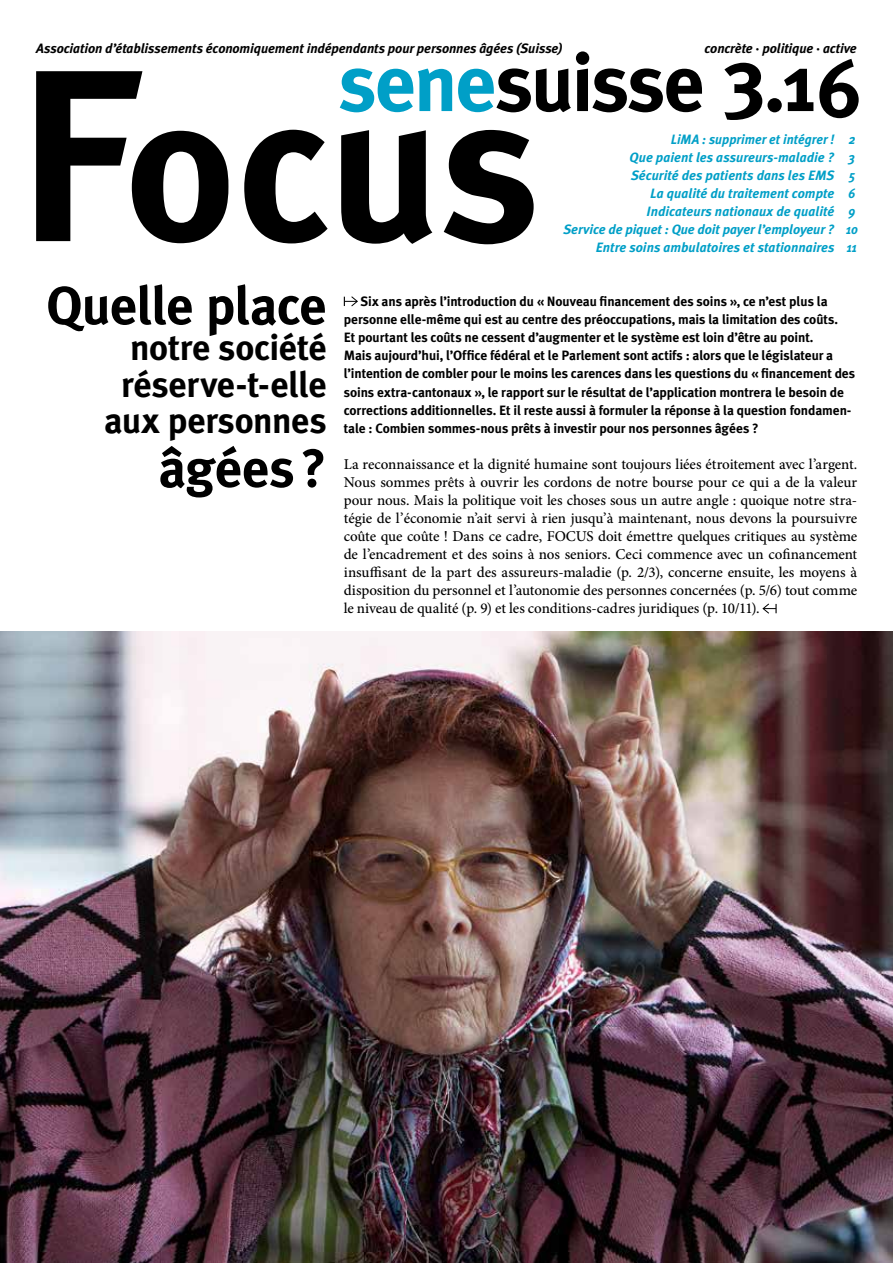
<style>
.page{position:relative;width:893px;height:1263px;background:#fff}
.page>*{position:absolute;margin:0;border:0;box-sizing:border-box;transform-origin:0 0}
.t1{font:700 81px "Meta Plus";letter-spacing:-.03em;color:#000}
.t2{font:700 54px "Meta Plus";letter-spacing:-.02em;color:#000}
.t3{font:700 36px/36.2px "Meta Plus";letter-spacing:-.01em;color:#000;text-align:right}
.t4{font:500 15px/18px "Minion Pro";letter-spacing:-.01em;color:#000;text-align:justify}
.t5{font:700 13.5px/18.1px "Meta Plus";letter-spacing:-.005em;color:#000}
.t6{font:italic 700 13.5px/18.1px "Meta Plus";color:#009fc7;text-align:right;scale:.96 1}
.t7{font:italic 700 13.5px "Meta Plus";letter-spacing:-.01em;color:#000}
.t8{font:italic 700 13.5px/18.1px "Meta Plus";color:#009fc7;scale:.91 1}
.s1{color:#009fc7}
</style>
<div class="page">
<svg style="left:142px;top:130px;width:392px;height:114px;fill:#000"></svg>
<svg style="left:36px;top:71px;width:106px;height:170px"></svg>
<svg style="left:344px;top:296px;width:14px;height:11px"></svg>
<svg style="left:763px;top:603px;width:14px;height:11px"></svg>
<img style="left:0;top:631px;width:893px;height:632px">
<p class="t7" style="left:36px;top:41px;width:528px">Association d’établissements économiquement indépendants pour personnes âgées (Suisse)</p>
<p class="t7" style="left:704px;top:41px;width:154px">concrète · politique · active</p>
<h1 class="t1" style="left:339px;top:36px;width:525px"><span class="s1">sene</span>suisse 3.16</h1>
<p class="t6" style="left:564px;top:130px;width:284px">LiMA : supprimer et intégrer !<br>Que paient les assureurs-maladie ?<br>Sécurité des patients dans les EMS<br>La qualité du traitement compte<br>Indicateurs nationaux de qualité<br>Service de piquet : Que doit payer l’employeur ?<br>Entre soins ambulatoires et stationnaires</p>
<p class="t8" style="left:846px;top:130px;width:14px">2<br>3<br>5<br>6<br>9<br>10<br>11</p>
<h2 class="t2" style="left:46px;top:274px;width:282px">Quelle place</h2>
<h3 class="t3" style="left:104px;top:330px;width:224px">notre société réserve-t-elle aux personnes</h3>
<h2 class="t2" style="left:158px;top:437px;width:170px">âgées?</h2>
<p class="t5" style="left:344px;top:292px;width:513px;text-indent:17px">Six ans après l’introduction du « Nouveau financement des soins », ce n’est plus la personne elle-même qui est au centre des préoccupations, mais la limitation des coûts.<br>Et pourtant les coûts ne cessent d’augmenter et le système est loin d’être au point.<br>Mais aujourd’hui, l’Office fédéral et le Parlement sont actifs : alors que le législateur a l’intention de combler pour le moins les carences dans les questions du « financement des soins extra-cantonaux », le rapport sur le résultat de l’application montrera le besoin de corrections additionnelles. Et il reste aussi à formuler la réponse à la question fondamen&shy;tale : Combien sommes-nous prêts à investir pour nos personnes âgées ?</p>
<p class="t4" style="left:344px;top:455px;width:515px">La reconnaissance et la dignité humaine sont toujours liées étroitement avec l’argent.<br>Nous sommes prêts à ouvrir les cordons de notre bourse pour ce qui a de la valeur pour nous. Mais la politique voit les choses sous un autre angle : quoique notre stra&shy;tégie de l’économie n’ait servi à rien jusqu’à maintenant, nous devons la poursuivre coûte que coûte ! Dans ce cadre, FOCUS doit émettre quelques critiques au système de l’encadrement et des soins à nos seniors. Ceci commence avec un cofinancement insuffisant de la part des assureurs-maladie (p. 2/3), concerne ensuite, les moyens à disposition du personnel et l’autonomie des personnes concernées (p. 5/6) tout comme le niveau de qualité (p. 9) et les conditions-cadres juridiques (p. 10/11).</p>
</div>
